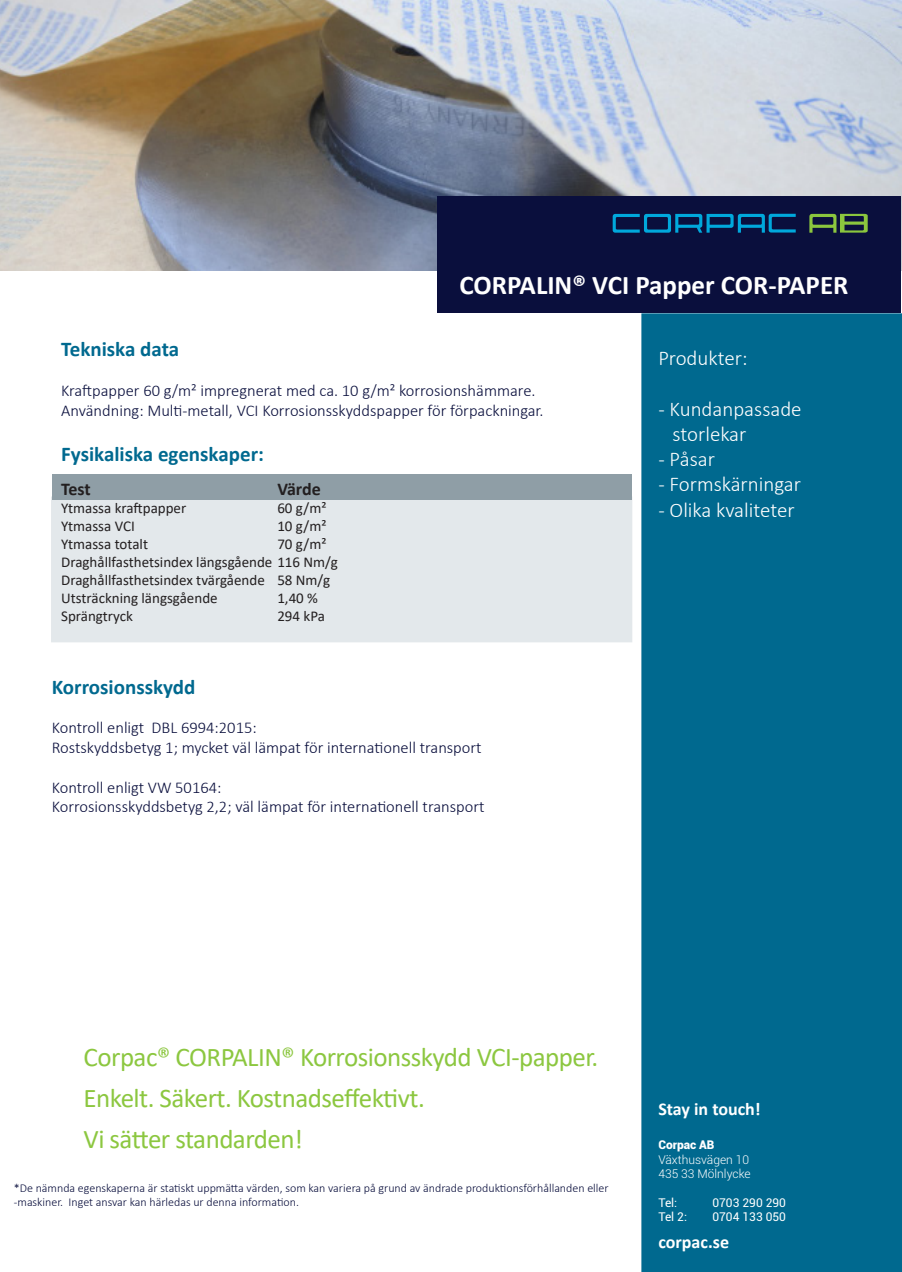
<style>
.page{position:relative;width:902px;height:1272px;background:#fff}
.page>*{position:absolute;margin:0;border:0;box-sizing:border-box;transform-origin:0 0}
.t1{font:27px/41px "Calibri";letter-spacing:-.02em;color:#8cc740}
.t2{font:700 27px "Calibri";color:#fff}
.t3{font:300 21px/25.2px "Calibri";color:#fff}
.t4{font:700 21px "Calibri";color:#00698f}
.t5{font:700 18px "Calibri";color:#fff}
.t6{font:700 18px "Calibri";letter-spacing:-.01em;color:#231f20}
.t7{font:300 16.5px/19.8px "Calibri";color:#0a0f3d}
.t8{font:15px/18px "Calibri";color:#231f20}
.t9{font:300 12px/14.4px "Calibri";color:#0a0f3d}
.t10{font:12px "Roboto";color:#fff}
.t11{font:300 12px/14.4px "Roboto";color:#fff}
.t12{font:900 12px "Roboto";color:#fff}
</style>
<div class="page">
<img style="left:0;top:0;width:901px;height:270px">
<div style="left:437px;top:196px;width:464px;height:117px;background:#0a0f3d"></div>
<div style="left:51px;top:496px;width:581px;height:146px;background:#e3e8eb"></div>
<div style="left:52px;top:474px;width:579px;height:25px;background:#8f9ea6"></div>
<svg style="left:612px;top:214px;width:183px;height:19px"></svg>
<svg style="left:809px;top:214px;width:58px;height:19px"></svg>
<div style="left:642px;top:314px;width:259px;height:957px;background:#00698f"></div>
<div style="left:641px;top:313px;width:260px;height:958px;border:2px solid #00698f"></div>
<h1 class="t2" style="left:459px;top:266px;width:390px">CORPALIN® VCI Papper COR-PAPER</h1>
<p class="t4" style="left:61px;top:334px;width:119px">Tekniska data</p>
<p class="t7" style="left:61px;top:380px;width:484px">Kraftpapper 60 g/m² impregnerat med ca. 10 g/m² korrosionshämmare.<br>Användning: Multi-metall, VCI Korrosionsskyddspapper för förpackningar.</p>
<p class="t4" style="left:61px;top:439px;width:204px">Fysikaliska egenskaper:</p>
<p class="t6" style="left:61px;top:476px;width:31px">Test</p>
<p class="t6" style="left:277px;top:476px;width:45px">Värde</p>
<p class="t8" style="left:61px;top:498px;width:127px">Ytmassa kraftpapper</p>
<p class="t8" style="left:277px;top:498px;width:51px">60 g/m²</p>
<p class="t8" style="left:61px;top:516px;width:75px">Ytmassa VCI</p>
<p class="t8" style="left:277px;top:516px;width:51px">10 g/m²</p>
<p class="t8" style="left:61px;top:534px;width:88px">Ytmassa totalt</p>
<p class="t8" style="left:61px;top:534px;width:278px;text-indent:216px">70 g/m²<br>Draghållfasthetsindex längsgående 116 Nm/g<br>Draghållfasthetsindex tvärgående 58 Nm/g<br>Utsträckning längsgående</p>
<p class="t8" style="left:277px;top:588px;width:42px">1,40 %</p>
<p class="t8" style="left:61px;top:606px;width:73px">Sprängtryck</p>
<p class="t8" style="left:277px;top:606px;width:49px">294 kPa</p>
<p class="t4" style="left:52px;top:671px;width:145px">Korrosionsskydd</p>
<p class="t7" style="left:52px;top:717px;width:431px">Kontroll enligt DBL 6994:2015:<br>Rostskyddsbetyg 1; mycket väl lämpat för internationell transport</p>
<p class="t7" style="left:52px;top:777px;width:434px">Kontroll enligt VW 50164:<br>Korrosionsskyddsbetyg 2,2; väl lämpat för internationell transport</p>
<p class="t3" style="left:658px;top:345px;width:91px">Produkter:</p>
<p class="t3" style="left:672px;top:396px;width:130px;text-indent:-14px">- Kundanpassade storlekar</p>
<p class="t3" style="left:658px;top:446px;width:58px">- Påsar</p>
<p class="t3" style="left:658px;top:471px;width:144px">- Formskärningar</p>
<p class="t3" style="left:658px;top:497px;width:138px">- Olika kvaliteter</p>
<h1 class="t1" style="left:84px;top:1036px;width:516px">Corpac® CORPALIN® Korrosionsskydd VCI-papper.<br>Enkelt. Säkert. Kostnadseffektivt.<br>Vi sätter standarden!</h1>
<p class="t9" style="left:14px;top:1180px;width:596px">*De nämnda egenskaperna är statiskt uppmätta värden, som kan variera på grund av ändrade produktionsförhållanden eller -maskiner. Inget ansvar kan härledas ur denna information.</p>
<p class="t5" style="left:658px;top:1095px;width:104px">Stay in touch!</p>
<p class="t12" style="left:658px;top:1136px;width:58px">Corpac AB</p>
<p class="t11" style="left:658px;top:1151px;width:94px">Växthusvägen 10<br>435 33 Mölnlycke</p>
<p class="t10" style="left:658px;top:1193px;width:20px">Tel:</p>
<p class="t10" style="left:712px;top:1193px;width:75px">0703 290 290</p>
<p class="t10" style="left:658px;top:1208px;width:30px">Tel 2:</p>
<p class="t10" style="left:712px;top:1208px;width:75px">0704 133 050</p>
<p class="t5" style="left:658px;top:1228px;width:72px">corpac.se</p>
</div>
